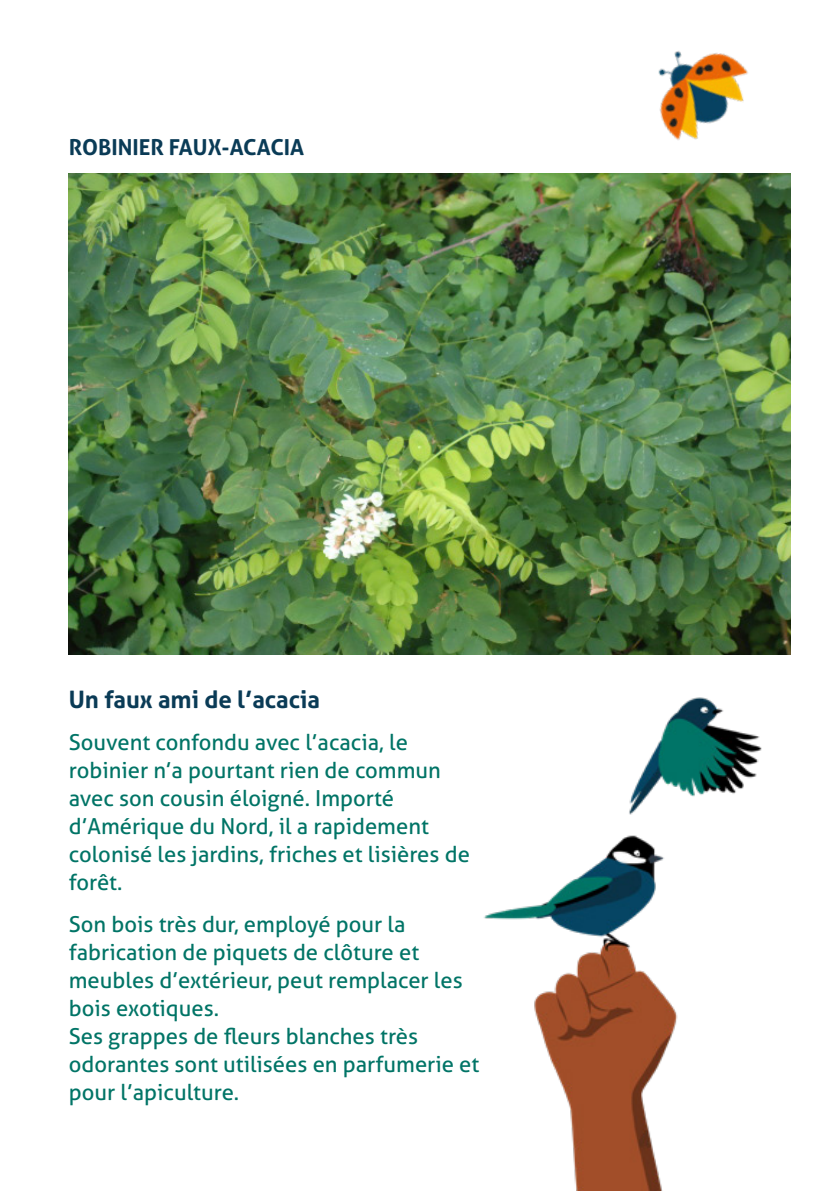
<style>
.page{position:relative;width:840px;height:1191px;background:#fff}
.page>*{position:absolute;margin:0;border:0;box-sizing:border-box;transform-origin:0 0}
.t1{font:700 24px "Aller";color:#0a3b56}
.t2{font:22px/28px "Aller";color:#007466}
.t3{font:700 22px "Aller";color:#0a3b56}
</style>
<div class="page">
<img style="left:484px;top:697px;width:278px;height:494px">
<img style="left:658px;top:51px;width:133px;height:152px">
<img style="left:69px;top:173px;width:720px;height:482px">
<p class="t3" style="left:69px;top:133px;width:237px">ROBINIER FAUX-ACACIA</p>
<p class="t1" style="left:69px;top:685px;width:253px">Un faux ami de l’acacia</p>
<p class="t2" style="left:69px;top:728px;width:402px">Souvent confondu avec l’acacia, le robinier n’a pourtant rien de commun avec son cousin éloigné. Importé d’Amérique du Nord, il a rapidement colonisé les jardins, friches et lisières de forêt.</p>
<p class="t2" style="left:69px;top:910px;width:395px">Son bois très dur, employé pour la fabrication de piquets de clôture et meubles d’extérieur, peut remplacer les bois exotiques.</p>
<p class="t2" style="left:69px;top:1022px;width:412px">Ses grappes de fleurs blanches très odorantes sont utilisées en parfumerie et pour l’apiculture.</p>
</div>
